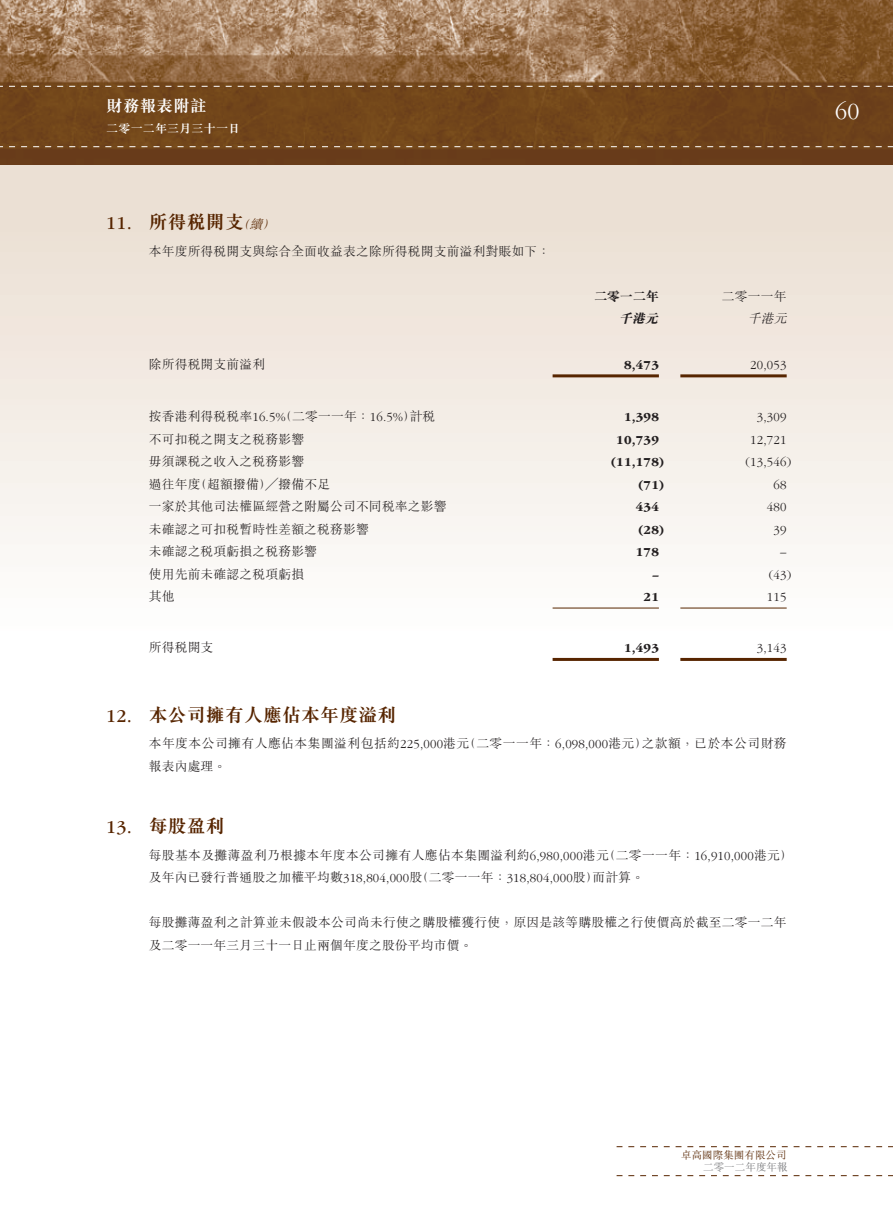
<style>
.page{position:relative;width:893px;height:1212px;background:#fff}
.page>*{position:absolute;margin:0;border:0;box-sizing:border-box;transform-origin:0 0}
.t1{font:300 24px "ITC Garamond Std";color:#fff}
.t2{font:700 18.75px "M Sung HK";letter-spacing:.015em;color:#572500}
.t3{font:700 16.5px "M Sung HK";letter-spacing:.015em;color:#fff}
.t4{font:300 12.75px/22.5px "M Sung HK";letter-spacing:.015em;color:#231f20}
.t5{font:300 12.75px/22.5px "M Sung HK";letter-spacing:.04em;color:#231f20}
.t6{font:700 12.75px "ITC Garamond Std";letter-spacing:.015em;color:#231f20}
.t7{font:300 12.75px "ITC Garamond Std";letter-spacing:.015em;color:#231f20}
.t8{font:800 12.75px "M Sung HK";letter-spacing:.015em;color:#231f20}
.t9{font:italic 800 12.75px "M Sung HK";color:#231f20}
.t10{font:italic 300 12.75px "M Sung HK";color:#231f20}
.t11{font:700 12px "M Sung HK";letter-spacing:.015em;color:#fff}
.t12{font:300 10.5px/12.3px "M Sung HK";letter-spacing:.005em;color:#572500;text-align:right}
.s1{font-family:"ITC Garamond Std";font-weight:400}
.s2{font-weight:300;font-style:italic;font-size:12.75px}
.s3{font-family:"ITC Garamond Std"}
.s4{color:#6c6d70}
</style>
<div class="page">
<img style="left:1px;top:0;width:892px;height:166px">
<svg style="left:617px;top:1146px;width:276px;height:1px"></svg>
<svg style="left:617px;top:1175px;width:276px;height:1px"></svg>
<div style="left:0;top:166px;width:893px;height:796px;background:linear-gradient(to bottom,#ece1d6,#fff)"></div>
<img style="left:0;top:0;width:1px;height:166px">
<svg style="left:0;top:86px;width:893px;height:1px"></svg>
<svg style="left:0;top:146px;width:893px;height:1px"></svg>
<svg style="left:0;top:166px;width:1px;height:796px"></svg>
<hr style="left:553px;top:374px;width:106px;height:3px;background:#572500">
<hr style="left:680px;top:374px;width:107px;height:3px;background:#572500">
<hr style="left:553px;top:608px;width:106px;height:1px;background:#572500">
<hr style="left:680px;top:608px;width:107px;height:1px;background:#572500">
<hr style="left:553px;top:658px;width:106px;height:3px;background:#572500">
<hr style="left:680px;top:658px;width:107px;height:3px;background:#572500">
<p class="t3" style="left:106px;top:95px;width:102px">財務報表附註</p>
<p class="t1" style="left:835px;top:98px;width:26px">60</p>
<p class="t11" style="left:106px;top:121px;width:135px">二零一二年三月三十一日</p>
<p class="t2" style="left:106px;top:209px;width:174px"><span class="s1">11.</span> 所得稅開支<span class="s2">（續）</span></p>
<p class="t4" style="left:149px;top:239px;width:403px">本年度所得稅開支與綜合全面收益表之除所得稅開支前溢利對賬如下：</p>
<p class="t8" style="left:594px;top:287px;width:66px">二零一二年</p>
<p class="t4" style="left:722px;top:284px;width:66px">二零一一年</p>
<p class="t9" style="left:619px;top:310px;width:44px">千港元</p>
<p class="t10" style="left:748px;top:310px;width:44px">千港元</p>
<p class="t4" style="left:149px;top:352px;width:118px">除所得稅開支前溢利</p>
<p class="t6" style="left:624px;top:357px;width:36px">8,473</p>
<p class="t7" style="left:750px;top:358px;width:38px">20,053</p>
<p class="t4" style="left:149px;top:404px;width:288px">按香港利得稅稅率<span class="s3">16.5%</span>（二零一一年：<span class="s3">16.5%</span>）計稅</p>
<p class="t6" style="left:624px;top:410px;width:36px">1,398</p>
<p class="t7" style="left:757px;top:410px;width:31px">3,309</p>
<p class="t4" style="left:149px;top:427px;width:157px">不可扣稅之開支之稅務影響</p>
<p class="t6" style="left:616px;top:432px;width:44px">10,739</p>
<p class="t7" style="left:750px;top:433px;width:38px">12,721</p>
<p class="t4" style="left:149px;top:449px;width:157px">毋須課稅之收入之稅務影響</p>
<p class="t6" style="left:611px;top:455px;width:54px">(11,178)</p>
<p class="t7" style="left:745px;top:455px;width:47px">(13,546)</p>
<p class="t4" style="left:149px;top:472px;width:183px">過往年度（超額撥備）╱撥備不足</p>
<p class="t6" style="left:638px;top:477px;width:27px">(71)</p>
<p class="t7" style="left:773px;top:478px;width:14px">68</p>
<p class="t4" style="left:149px;top:494px;width:299px">一家於其他司法權區經營之附屬公司不同稅率之影響</p>
<p class="t6" style="left:636px;top:500px;width:25px">434</p>
<p class="t7" style="left:767px;top:500px;width:21px">480</p>
<p class="t4" style="left:149px;top:517px;width:222px">未確認之可扣稅暫時性差額之稅務影響</p>
<p class="t6" style="left:638px;top:522px;width:27px">(28)</p>
<p class="t7" style="left:773px;top:523px;width:14px">39</p>
<p class="t4" style="left:149px;top:539px;width:170px">未確認之稅項虧損之稅務影響</p>
<p class="t6" style="left:636px;top:545px;width:25px">178</p>
<p class="t7" style="left:780px;top:545px;width:8px">–</p>
<p class="t4" style="left:149px;top:562px;width:157px">使用先前未確認之稅項虧損</p>
<p class="t6" style="left:652px;top:567px;width:8px">–</p>
<p class="t7" style="left:769px;top:568px;width:24px">(43)</p>
<p class="t4" style="left:149px;top:584px;width:27px">其他</p>
<p class="t6" style="left:644px;top:590px;width:17px">21</p>
<p class="t7" style="left:767px;top:590px;width:21px">115</p>
<p class="t4" style="left:149px;top:635px;width:66px">所得稅開支</p>
<p class="t6" style="left:624px;top:641px;width:36px">1,493</p>
<p class="t7" style="left:757px;top:641px;width:31px">3,143</p>
<p class="t2" style="left:106px;top:701px;width:291px"><span class="s1">12.</span> 本公司擁有人應佔本年度溢利</p>
<p class="t5" style="left:149px;top:732px;width:639px">本年度本公司擁有人應佔本集團溢利包括約<span class="s3">225,000</span>港元（二零一一年：<span class="s3">6,098,000</span>港元）之款額，已於本公司財務報表內處理。</p>
<p class="t2" style="left:106px;top:813px;width:120px"><span class="s1">13.</span> 每股盈利</p>
<p class="t4" style="left:149px;top:843px;width:646px">每股基本及攤薄盈利乃根據本年度本公司擁有人應佔本集團溢利約<span class="s3">6,980,000</span>港元（二零一一年：<span class="s3">16,910,000</span>港元）及年內已發行普通股之加權平均數<span class="s3">318,804,000</span>股（二零一一年：<span class="s3">318,804,000</span>股）而計算。</p>
<p class="t4" style="left:149px;top:910px;width:639px">每股攤薄盈利之計算並未假設本公司尚未行使之購股權獲行使，原因是該等購股權之行使價高於截至二零一二年及二零一一年三月三十一日止兩個年度之股份平均市價。</p>
<p class="t12" style="left:681px;top:1148px;width:108px">卓高國際集團有限公司<span class="s4">二零一二年度年報</span></p>
</div>
